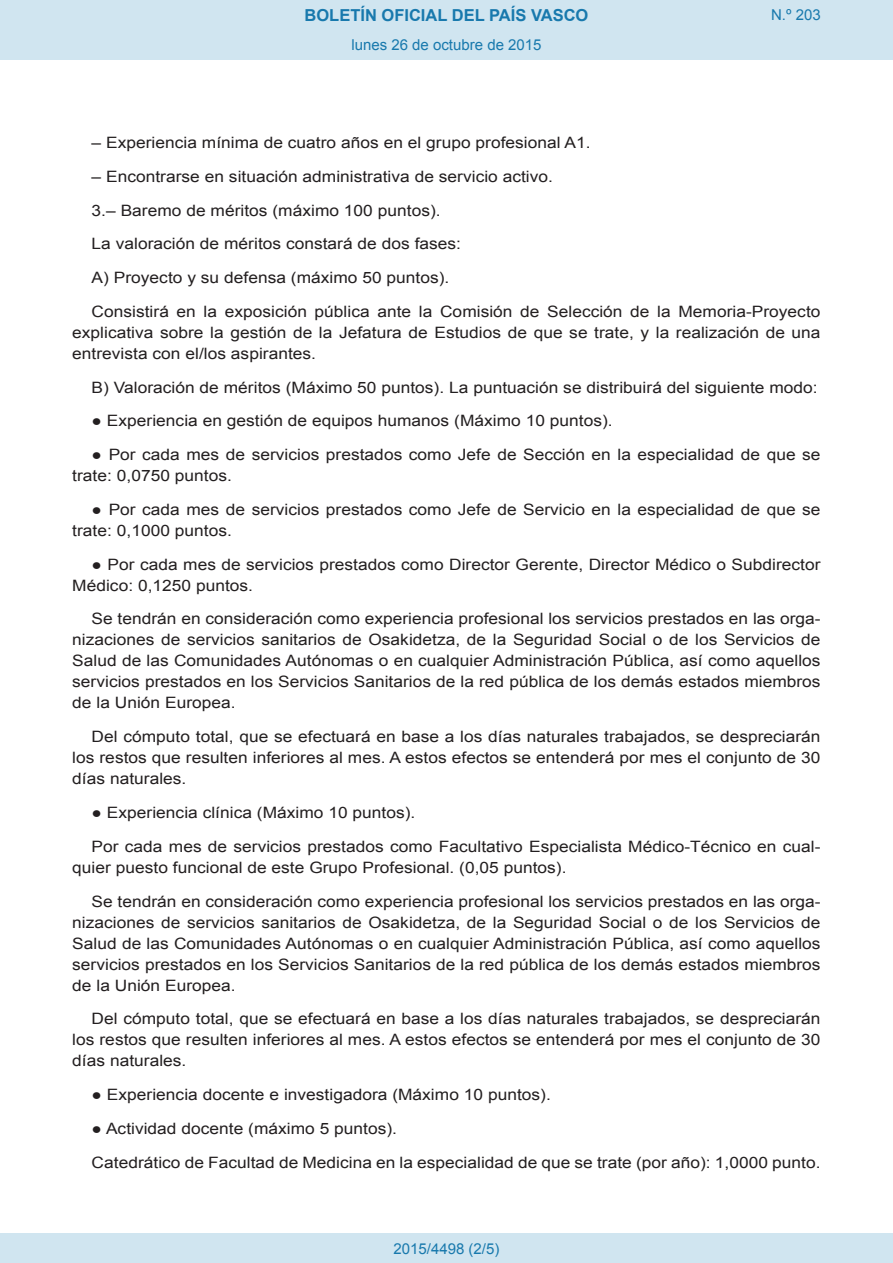
<style>
.page{position:relative;width:893px;height:1263px;background:#fff}
.page>*{position:absolute;margin:0;border:0;box-sizing:border-box;transform-origin:0 0}
.t1{font:700 16.5px "Arial";color:#1879ad}
.BOPVDetalle{font:15.6px/21px "Arial";color:#231f20;text-align:justify;scale:1.11 1}
.Paginacion_Centro{font:15px "Arial";color:#1879ad}
</style>
<div class="page">
<div style="left:0;top:0;width:893px;height:60px;background:#d0e5f0"></div>
<div style="left:0;top:1233px;width:893px;height:30px;background:#d0e5f0"></div>
<p class="t1" style="left:305px;top:4px;width:285px">BOLETÍN OFICIAL DEL PAÍS VASCO</p>
<p class="Paginacion_Centro" style="left:351px;top:35px;width:192px">lunes 26 de octubre de 2015</p>
<p class="Paginacion_Centro" style="left:771px;top:5px;width:51px">N.º 203</p>
<p class="BOPVDetalle" style="left:92px;top:132px;width:451px">– Experiencia mínima de cuatro años en el grupo profesional A1.</p>
<p class="BOPVDetalle" style="left:92px;top:166px;width:417px">– Encontrarse en situación administrativa de servicio activo.</p>
<p class="BOPVDetalle" style="left:92px;top:200px;width:316px">3.– Baremo de méritos (máximo 100 puntos).</p>
<p class="BOPVDetalle" style="left:92px;top:234px;width:334px">La valoración de méritos constará de dos fases:</p>
<p class="BOPVDetalle" style="left:92px;top:267px;width:324px">A) Proyecto y su defensa (máximo 50 puntos).</p>
<p class="BOPVDetalle" style="left:72px;top:301px;width:676px;text-indent:19px">Consistirá en la exposición pública ante la Comisión de Selección de la Memoria-Proyecto explicativa sobre la gestión de la Jefatura de Estudios de que se trate, y la realización de una entrevista con el/los aspirantes.</p>
<p class="BOPVDetalle" style="left:92px;top:377px;width:656px">B) Valoración de méritos (Máximo 50 puntos). La puntuación se distribuirá del siguiente modo:</p>
<p class="BOPVDetalle" style="left:92px;top:411px;width:471px">● Experiencia en gestión de equipos humanos (Máximo 10 puntos).</p>
<p class="BOPVDetalle" style="left:72px;top:444px;width:676px;text-indent:19px">● Por cada mes de servicios prestados como Jefe de Sección en la especialidad de que se trate: 0,0750 puntos.</p>
<p class="BOPVDetalle" style="left:72px;top:499px;width:676px;text-indent:19px">● Por cada mes de servicios prestados como Jefe de Servicio en la especialidad de que se trate: 0,1000 puntos.</p>
<p class="BOPVDetalle" style="left:72px;top:554px;width:676px;text-indent:19px">● Por cada mes de servicios prestados como Director Gerente, Director Médico o Subdirector<br>Médico: 0,1250 puntos.</p>
<p class="BOPVDetalle" style="left:72px;top:609px;width:676px;text-indent:19px">Se tendrán en consideración como experiencia profesional los servicios prestados en las orga&shy;nizaciones de servicios sanitarios de Osakidetza, de la Seguridad Social o de los Servicios de Salud de las Comunidades Autónomas o en cualquier Administración Pública, así como aquellos servicios prestados en los Servicios Sanitarios de la red pública de los demás estados miembros de la Unión Europea.</p>
<p class="BOPVDetalle" style="left:72px;top:726px;width:676px;text-indent:19px">Del cómputo total, que se efectuará en base a los días naturales trabajados, se despreciarán los restos que resulten inferiores al mes. A estos efectos se entenderá por mes el conjunto de 30 días naturales.</p>
<p class="BOPVDetalle" style="left:92px;top:802px;width:293px">● Experiencia clínica (Máximo 10 puntos).</p>
<p class="BOPVDetalle" style="left:72px;top:836px;width:676px;text-indent:19px">Por cada mes de servicios prestados como Facultativo Especialista Médico-Técnico en cual&shy;quier puesto funcional de este Grupo Profesional. (0,05 puntos).</p>
<p class="BOPVDetalle" style="left:72px;top:891px;width:676px;text-indent:19px">Se tendrán en consideración como experiencia profesional los servicios prestados en las orga&shy;nizaciones de servicios sanitarios de Osakidetza, de la Seguridad Social o de los Servicios de Salud de las Comunidades Autónomas o en cualquier Administración Pública, así como aquellos servicios prestados en los Servicios Sanitarios de la red pública de los demás estados miembros de la Unión Europea.</p>
<p class="BOPVDetalle" style="left:72px;top:1008px;width:676px;text-indent:19px">Del cómputo total, que se efectuará en base a los días naturales trabajados, se despreciarán los restos que resulten inferiores al mes. A estos efectos se entenderá por mes el conjunto de 30 días naturales.</p>
<p class="BOPVDetalle" style="left:92px;top:1084px;width:415px">● Experiencia docente e investigadora (Máximo 10 puntos).</p>
<p class="BOPVDetalle" style="left:92px;top:1118px;width:277px">● Actividad docente (máximo 5 puntos).</p>
<p class="BOPVDetalle" style="left:92px;top:1152px;width:658px">Catedrático de Facultad de Medicina en la especialidad de que se trate (por año): 1,0000 punto.</p>
<p class="Paginacion_Centro" style="left:393px;top:1238px;width:107px">2015/4498 (2/5)</p>
</div>
